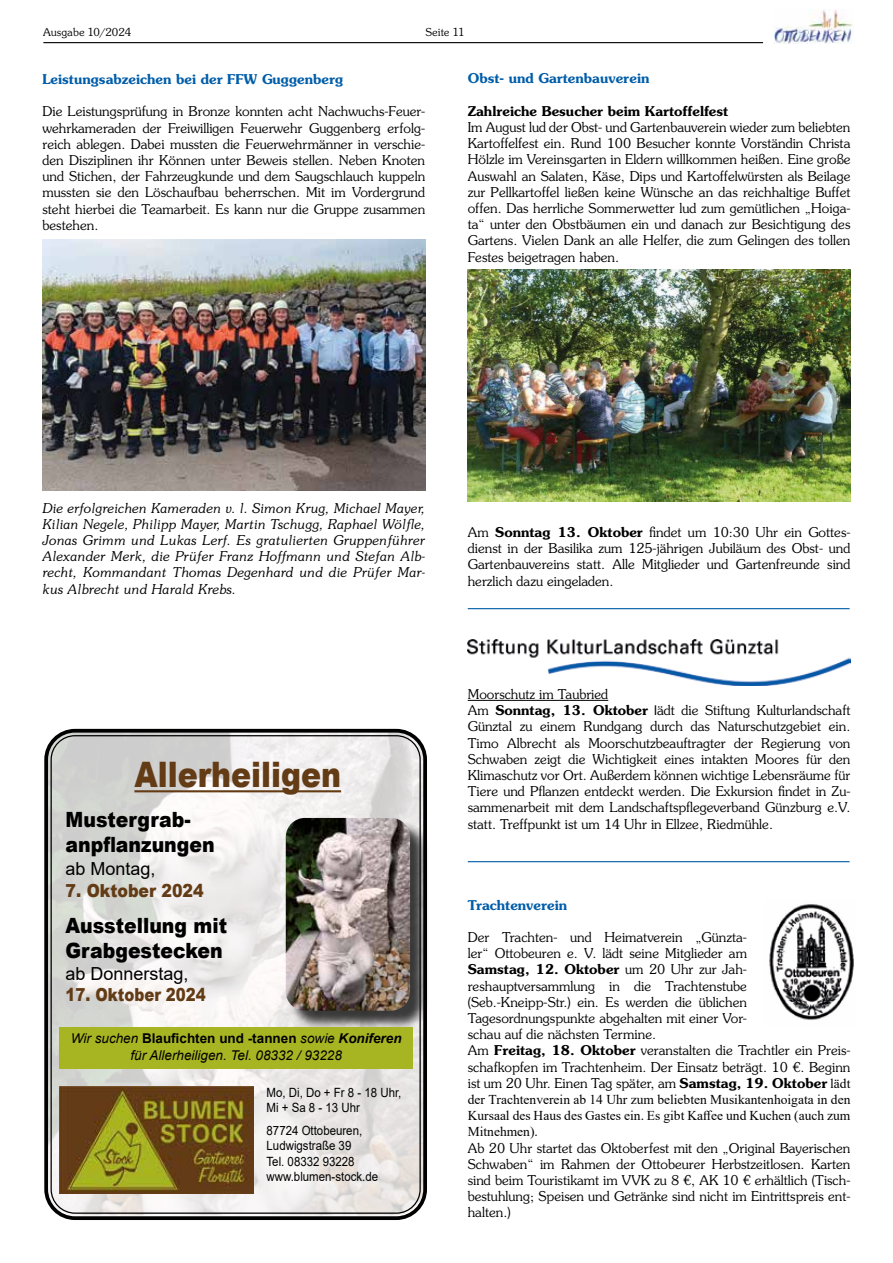
<style>
.page{position:relative;width:893px;height:1263px;background:#fff}
.page>*{position:absolute;margin:0;border:0;box-sizing:border-box;transform-origin:0 0}
.t1{font:900 35.1px "Arial";color:#633c16;scale:.85 1}
.t2{font:900 21px/25.2px "Arial";color:#000;scale:.9 1}
.t3{font:18px "Arial";color:#000}
.t4{font:900 18px "Arial";color:#633c16;scale:.83 1}
.t5{font:900 18px "Arial";color:#633c16;scale:.88 1}
.t6{font:300 13.5px/16.2px "Souvenir Std";color:#000;text-align:justify}
.t7{font:italic 300 13.5px/16.2px "Souvenir Std";color:#000;text-align:justify}
.t8{font:13.5px/16.2px "Times New Roman";color:#000;text-align:justify}
.t9{font:italic 13.5px/16.2px "Arial";color:#000;text-align:center}
.t10{font:600 13.5px "Souvenir Std";color:#005da9}
.t11{font:600 13.5px "Souvenir Std";color:#000}
.t12{font:12.75px/15.3px "Arial";color:#000;scale:.9 1}
.t13{font:300 12px "Souvenir EF";color:#000}
.s1{font-weight:700;font-style:normal}
.s2{font-weight:700}
.s3{font-weight:600}
.s4{font-family:"Arial";font-weight:400}
.s5{font-family:"Times New Roman";font-weight:400}
</style>
<div class="page">
<img style="left:774px;top:10px;width:79px;height:33px">
<hr style="left:43px;top:42px;width:720px;height:1px;background:#000">
<hr style="left:468px;top:700px;width:140px;height:1px;background:#000">
<img style="left:468px;top:270px;width:382px;height:231px">
<img style="left:468px;top:639px;width:382px;height:47px">
<img style="left:769px;top:904px;width:85px;height:116px">
<img style="left:49px;top:734px;width:373px;height:481px">
<hr style="left:134px;top:790px;width:207px;height:2px;background:#633c16">
<img style="left:59px;top:1087px;width:194px;height:106px">
<div style="left:288px;top:820px;width:142px;height:211px;background:#000;opacity:.75"></div>
<img style="left:286px;top:818px;width:124px;height:193px">
<div style="left:59px;top:1028px;width:354px;height:41px;background:#a8b522"></div>
<div style="left:44px;top:729px;width:383px;height:491px;border:4px solid #000;border-radius:29px"></div>
<img style="left:43px;top:240px;width:382px;height:251px">
<hr style="left:468px;top:608px;width:382px;height:1px;background:#005da9">
<hr style="left:468px;top:861px;width:382px;height:1px;background:#005da9">
<p class="t13" style="left:43px;top:25px;width:90px">Ausgabe 10/2024</p>
<p class="t13" style="left:426px;top:25px;width:40px">Seite 11</p>
<p class="t10" style="left:43px;top:71px;width:302px">Leistungsabzeichen bei der FFW Guggenberg</p>
<p class="t6" style="left:43px;top:103px;width:384px">Die Leistungsprüfung in Bronze konnten acht Nachwuchs-Feuer&shy;wehrkameraden der Freiwilligen Feuerwehr Guggenberg erfolg&shy;reich ablegen. Dabei mussten die Feuerwehrmänner in verschie&shy;den Disziplinen ihr Können unter Beweis stellen. Neben Knoten und Stichen, der Fahrzeugkunde und dem Saugschlauch kuppeln mussten sie den Löschaufbau beherrschen. Mit im Vordergrund steht hierbei die Teamarbeit. Es kann nur die Gruppe zusammen bestehen.</p>
<p class="t10" style="left:468px;top:70px;width:183px">Obst- und Gartenbauverein</p>
<p class="t11" style="left:468px;top:102px;width:262px">Zahlreiche Besucher beim Kartoffelfest</p>
<p class="t6" style="left:468px;top:119px;width:384px">Im August lud der Obst- und Gartenbauverein wieder zum beliebten Kartoffelfest ein. Rund 100 Besucher konnte Vorständin Christa Hölzle im Vereinsgarten in Eldern willkommen heißen. Eine große Auswahl an Salaten, Käse, Dips und Kartoffelwürsten als Beilage zur Pellkartoffel ließen keine Wünsche an das reichhaltige Buffet offen. Das herrliche Sommerwetter lud zum gemütlichen „Hoiga&shy;ta“ unter den Obstbäumen ein und danach zur Besichtigung des Gartens. Vielen Dank an alle Helfer, die zum Gelingen des tollen Festes beigetragen haben.</p>
<p class="t7" style="left:43px;top:500px;width:384px">Die erfolgreichen Kameraden v. l. Simon Krug, Michael Mayer, Kilian Negele, Philipp Mayer, Martin Tschugg, Raphael Wölfle, Jonas Grimm und Lukas Lerf. Es gratulierten Gruppenführer Alexander Merk, die Prüfer Franz Hoffmann und Stefan Alb&shy;recht, Kommandant Thomas Degenhard und die Prüfer Mar&shy;kus Albrecht und Harald Krebs.</p>
<h1 class="t1" style="left:134px;top:749px;width:245px">Allerheiligen</h1>
<h2 class="t2" style="left:66px;top:806px;width:167px">Mustergrab&shy;anpflanzungen</h2>
<h3 class="t3" style="left:66px;top:857px;width:92px">ab Montag,</h3>
<h3 class="t5" style="left:66px;top:877px;width:159px">7. Oktober 2024</h3>
<h2 class="t2" style="left:66px;top:912px;width:181px">Ausstellung mit<br>Grabgestecken</h2>
<h3 class="t3" style="left:66px;top:961px;width:125px">ab Donnerstag,</h3>
<h3 class="t4" style="left:66px;top:982px;width:171px">17. Oktober 2024</h3>
<p class="t9" style="left:71px;top:1031px;width:332px">Wir suchen <span class="s1">Blaufichten und -tannen</span> sowie <span class="s2">Koniferen </span>für Allerheiligen. Tel. 08332 / 93228</p>
<p class="t12" style="left:267px;top:1085px;width:151px">Mo, Di, Do + Fr 8 - 18 Uhr,<br>Mi + Sa 8 - 13 Uhr</p>
<p class="t12" style="left:267px;top:1123px;width:125px">87724 Ottobeuren,<br>Ludwigstraße 39<br>Tel. 08332 93228 www.blumen-stock.de</p>
<p class="t6" style="left:468px;top:524px;width:384px">Am <span class="s3">Sonntag 13. Oktober</span> findet um 10:30 Uhr ein Gottes&shy;dienst in der Basilika zum 125-jährigen Jubiläum des Obst- und Gartenbauvereins statt. Alle Mitglieder und Gartenfreunde sind herzlich dazu eingeladen.</p>
<p class="t6" style="left:468px;top:686px;width:384px;text-align:left">Moorschutz im Taubried<br>Am <span class="s3">Sonntag, 13. Oktober</span> <span class="s4">l</span>ädt die Stiftung Kulturlandschaft Günztal zu einem Rundgang durch das Naturschutzgebiet ein.<br>Timo Albrecht als Moorschutzbeauftragter der Regierung von Schwaben zeigt die Wichtigkeit eines intakten Moores für den Klimaschutz vor Ort. Außerdem können wichtige Lebensräume für Tiere und Pflanzen entdeckt werden. Die Exkursion findet in Zu&shy;sammenarbeit mit dem Landschaftspflegeverband Günzburg e.V. statt. Treffpunkt ist um 14 Uhr in Ellzee, Riedmühle.</p>
<p class="t10" style="left:468px;top:896px;width:101px">Trachtenverein</p>
<p class="t6" style="left:468px;top:929px;width:384px;text-align:left">Der Trachten- und Heimatverein „Günzta-<br>ler“ Ottobeuren e. V. lädt seine Mitglieder am<br><span class="s3">Samstag, 12. Oktober</span> um 20 Uhr zur Jah&shy;reshauptversammlung in die Trachtenstube (Seb.-Kneipp-Str.) ein. Es werden die üblichen Tagesordnungspunkte abgehalten mit einer Vor-<br>schau auf die nächsten Termine.<br>Am <span class="s3">Freitag, 18. Oktober</span> veranstalten die Trachtler ein Preis&shy;schafkopfen im Trachtenheim. Der Einsatz beträgt. 10 €. Beginn ist um 20 Uhr. Einen Tag später, am <span class="s3">Samstag, 19. Oktober</span> <span class="s5">lädt</span></p>
<p class="t8" style="left:468px;top:1091px;width:384px">der Trachtenverein ab 14 Uhr zum beliebten Musikantenhoigata in den Kursaal des Haus des Gastes ein. Es gibt Kaffee und Kuchen (auch zum Mitnehmen).</p>
<p class="t6" style="left:468px;top:1140px;width:384px">Ab 20 Uhr startet das Oktoberfest mit den „Original Bayerischen Schwaben“ im Rahmen der Ottobeurer Herbstzeitlosen. Karten sind beim Touristikamt im VVK zu 8 €, AK 10 € erhältlich (Tisch&shy;bestuhlung; Speisen und Getränke sind nicht im Eintrittspreis ent&shy;halten.)</p>
</div>
